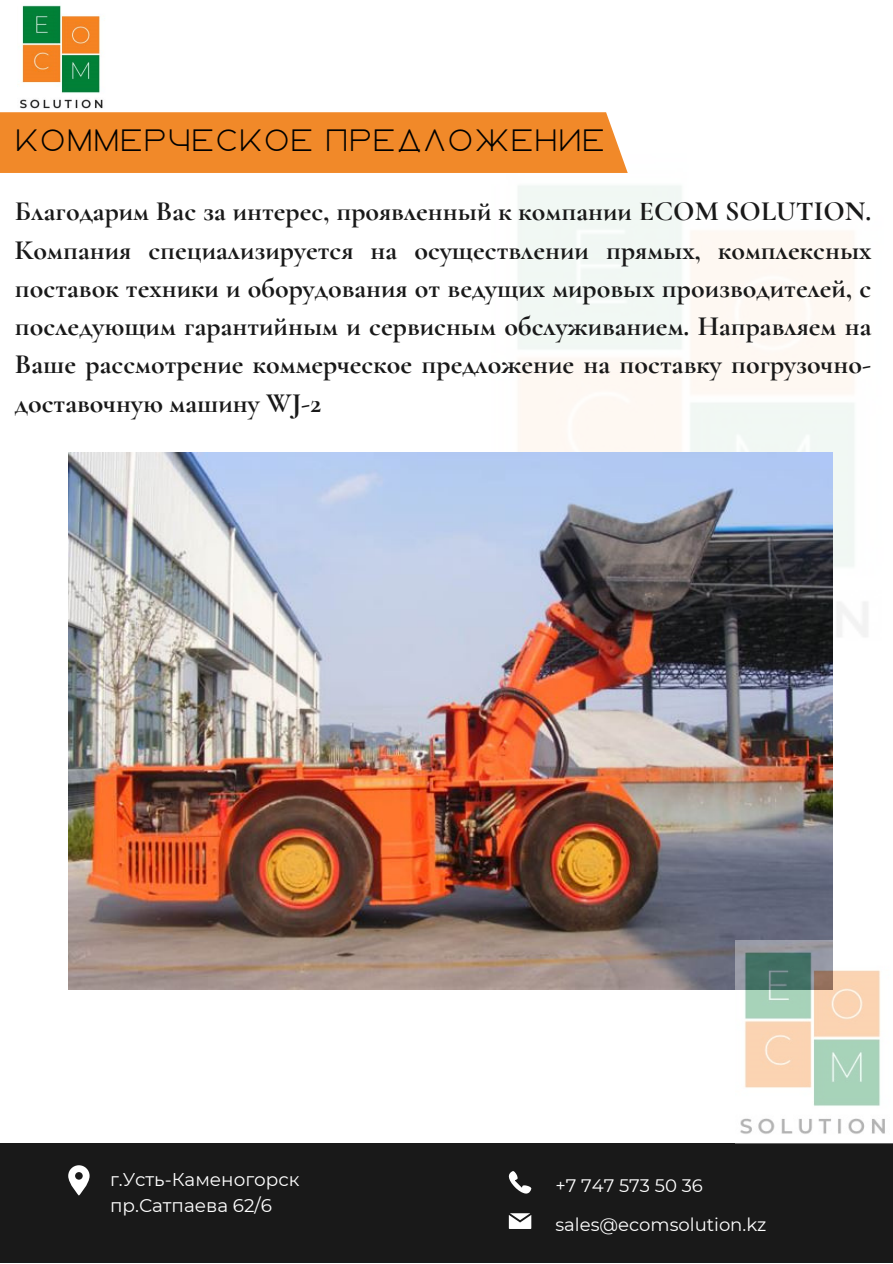
<style>
.page{position:relative;width:893px;height:1264px;background:#fff}
.page>*{position:absolute;margin:0;border:0;box-sizing:border-box;transform-origin:0 0}
.t1{font:700 30.9px "Ablation";color:#000}
.t2{font:700 27.9px/38.2px "Cormorant Garamond";color:#191919;text-align:justify}
.t3{font:18.45px/25.2px "Montserrat";color:#fff}
.t4{font:18px/39px "Montserrat";color:#fff}
</style>
<div class="page">
<div style="left:0;top:1143px;width:892px;height:119px;background:#191919"></div>
<svg style="left:68px;top:1165px;width:22px;height:30px"></svg>
<svg style="left:509px;top:1213px;width:22px;height:15px"></svg>
<svg style="left:509px;top:1171px;width:22px;height:22px"></svg>
<img style="left:518px;top:171px;width:350px;height:493px">
<div style="left:0;top:112px;width:627px;height:61px;background:#f18929"></div>
<img style="left:18px;top:5px;width:87px;height:104px">
<img style="left:69px;top:452px;width:763px;height:537px">
<img style="left:735px;top:940px;width:150px;height:194px">
<p class="t1" style="left:15px;top:127px;width:592px">Коммерческое предложение</p>
<p class="t2" style="left:15px;top:192px;width:858px">Благодарим Вас за интерес, проявленный к компании ECOM SOLUTION.<br>Компания специализируется на осуществлении прямых, комплексных поставок техники и оборудования от ведущих мировых производителей, с последующим гарантийным и сервисным обслуживанием. Направляем на Ваше рассмотрение коммерческое предложение на поставку погрузочно&shy;доставочную машину WJ-2</p>
<p class="t3" style="left:110px;top:1167px;width:191px">г.Усть-Каменогорск пр.Сатпаева 62/6</p>
<p class="t4" style="left:555px;top:1165px;width:212px">+7 747 573 50 36 sales@ecomsolution.kz</p>
<p class="t4" style="left:115px;top:1162px;width:226px">www.reallygreatsite.com</p>
<p class="t4" style="left:565px;top:1165px;width:120px">123-456-7890</p>
<p class="t4" style="left:555px;top:1204px;width:237px">hello reallygrea site.com</p>
</div>
